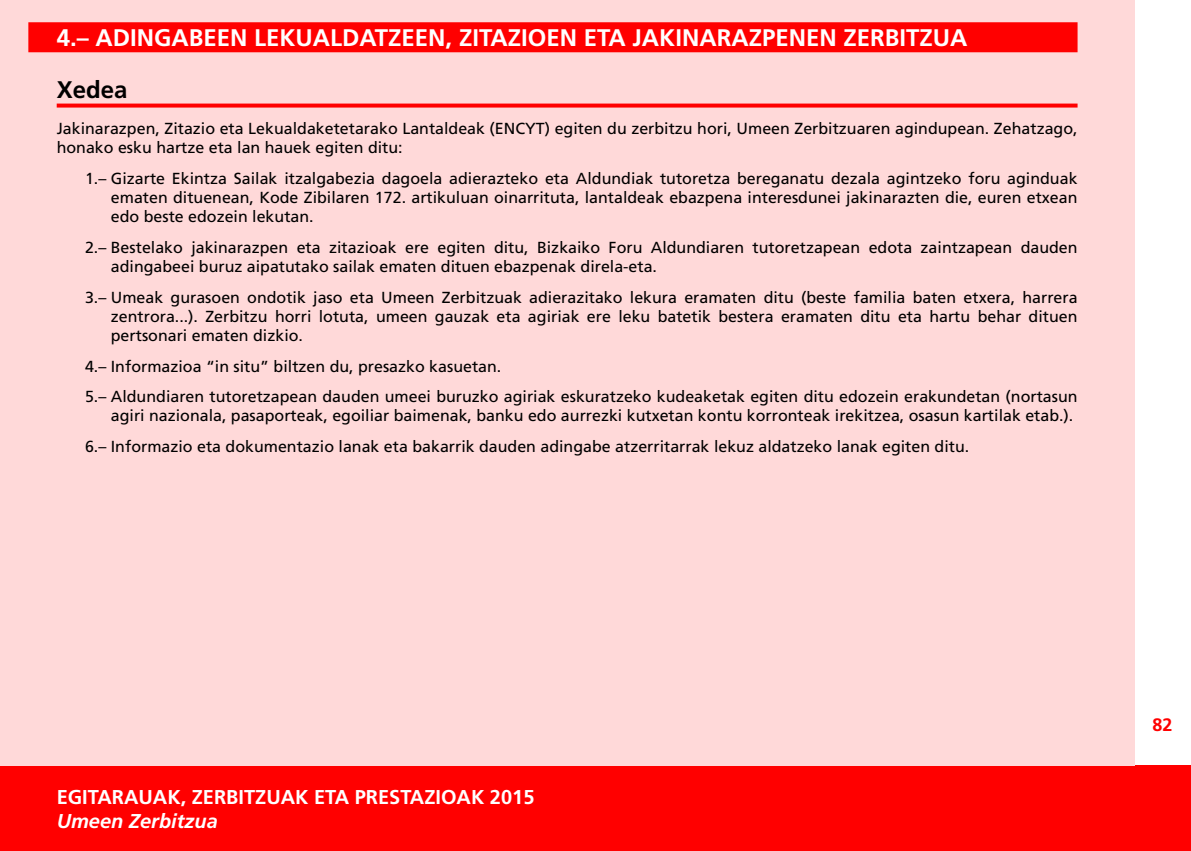
<style>
.page{position:relative;width:1191px;height:851px;background:#fff}
.page>*{position:absolute;margin:0;border:0;box-sizing:border-box;transform-origin:0 0}
.t1{font:700 24px "Frutiger";color:#fff}
.t2{font:700 24px "Frutiger";color:#000}
.t3{font:700 20px "Frutiger";color:#fff}
.t4{font:italic 700 20px "Frutiger";color:#fff}
.t5{font:700 18px "Frutiger";color:#f00}
.t6{font:16px/19.2px "Frutiger";color:#000}
</style>
<div class="page">
<div style="left:0;top:765px;width:1191px;height:85px;background:#f00"></div>
<div style="left:0;top:0;width:1134px;height:765px;background:#ffd9d9"></div>
<div style="left:28px;top:22px;width:1049px;height:30px;background:#f00"></div>
<svg style="left:57px;top:103px;width:1020px;height:4px;background:#ff1e1e"></svg>
<h1 class="t1" style="left:57px;top:24px;width:912px">4.– ADINGABEEN LEKUALDATZEEN, ZITAZIOEN ETA JAKINARAZPENEN ZERBITZUA</h1>
<h1 class="t2" style="left:57px;top:75px;width:72px">Xedea</h1>
<p class="t6" style="left:57px;top:119px;width:1022px">Jakinarazpen, Zitazio eta Lekualdaketetarako Lantaldeak (ENCYT) egiten du zerbitzu hori, Umeen Zerbitzuaren agindupean. Zehatzago, honako esku hartze eta lan hauek egiten ditu:</p>
<p class="t6" style="left:111px;top:169px;width:968px;text-align:justify;text-indent:-26px">1.– Gizarte Ekintza Sailak itzalgabezia dagoela adierazteko eta Aldundiak tutoretza bereganatu dezala agintzeko foru aginduak ematen dituenean, Kode Zibilaren 172. artikuluan oinarrituta, lantaldeak ebazpena interesdunei jakinarazten die, euren etxean edo beste edozein lekutan.</p>
<p class="t6" style="left:111px;top:238px;width:968px;text-indent:-26px">2.– Bestelako jakinarazpen eta zitazioak ere egiten ditu, Bizkaiko Foru Aldundiaren tutoretzapean edota zaintzapean dauden adingabeei buruz aipatutako sailak ematen dituen ebazpenak direla-eta.</p>
<p class="t6" style="left:111px;top:287px;width:968px;text-align:justify;text-indent:-26px">3.– Umeak gurasoen ondotik jaso eta Umeen Zerbitzuak adierazitako lekura eramaten ditu (beste familia baten etxera, harrera zentrora...). Zerbitzu horri lotuta, umeen gauzak eta agiriak ere leku batetik bestera eramaten ditu eta hartu behar dituen pertsonari ematen dizkio.</p>
<p class="t6" style="left:85px;top:351px;width:994px;line-height:30.6px">4.– Informazioa “in situ” biltzen du, presazko kasuetan.<br>5.– Aldundiaren tutoretzapean dauden umeei buruzko agiriak eskuratzeko kudeaketak egiten ditu edozein erakundetan (nortasun</p>
<p class="t6" style="left:85px;top:400px;width:989px;line-height:30.6px;text-indent:26px">agiri nazionala, pasaporteak, egoiliar baimenak, banku edo aurrezki kutxetan kontu korronteak irekitzea, osasun kartilak etab.).<br>6.– Informazio eta dokumentazio lanak eta bakarrik dauden adingabe atzerritarrak lekuz aldatzeko lanak egiten ditu.</p>
<p class="t3" style="left:57px;top:785px;width:479px">EGITARAUAK, ZERBITZUAK ETA PRESTAZIOAK 2015</p>
<p class="t4" style="left:57px;top:809px;width:163px">Umeen Zerbitzua</p>
<p class="t5" style="left:1152px;top:714px;width:22px">82</p>
</div>
